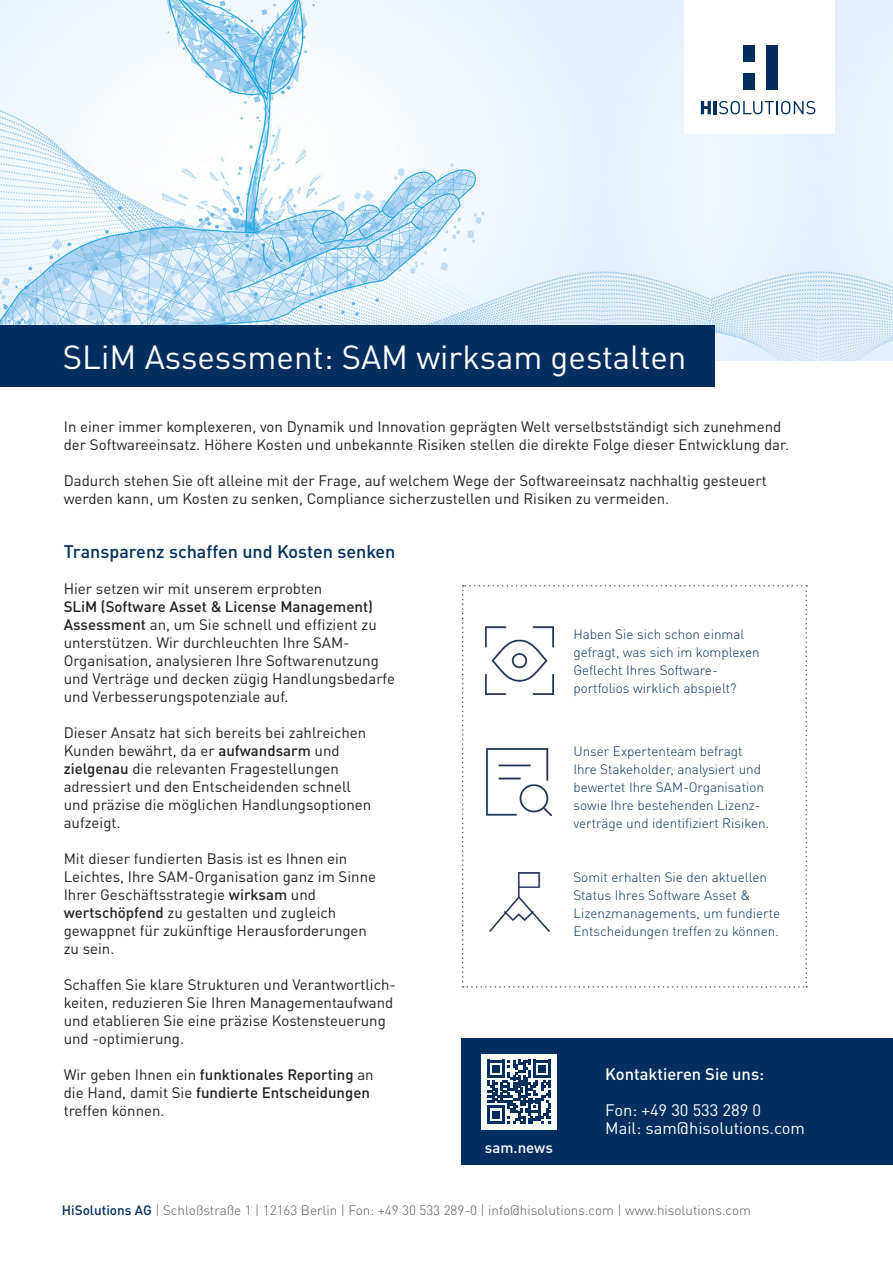
<style>
.page{position:relative;width:893px;height:1263px;background:#fff}
.page>*{position:absolute;margin:0;border:0;box-sizing:border-box;transform-origin:0 0}
.Titel{font:33px "DINOT";color:#fff}
.Fließtext{font:500 18px "DINOT";color:#002e5e}
.Fließtext-2{font:16.5px "DINOT";color:#fff}
.Fließtext-3{font:500 16.5px "DINOT";color:#fff}
.Fließtext-4{font:15px/18px "DINOT";color:#231f20}
.t1{font:500 15px "DINOT";color:#fff}
.Fließtext-5{font:300 13.5px/18px "DINOT";color:#00315e}
.Adressblock_Ansprechpartner_Titel{font:300 13.5px "DINOT";color:#57585a}
.Fließtext-6{font:300 13.5px/18px "DINOT";color:#002e5e}
.s1{font-weight:500}
.s2{font-weight:500;color:#002e5e}
</style>
<div class="page">
<img style="left:0;top:0;width:893px;height:360px">
<div style="left:684px;top:0;width:151px;height:134px;background:#fff"></div>
<svg style="left:701px;top:101px;width:114px;height:13px"></svg>
<div style="left:743px;top:73px;width:12px;height:17px;background:#002e5e"></div>
<div style="left:766px;top:45px;width:12px;height:45px;background:#002e5e"></div>
<div style="left:743px;top:45px;width:12px;height:16px;background:#002e5e"></div>
<svg style="left:462px;top:585px;width:345px;height:403px"></svg>
<div style="left:462px;top:1038px;width:431px;height:126px;background:#002e5e"></div>
<img style="left:487px;top:748px;width:65px;height:68px">
<img style="left:489px;top:873px;width:60px;height:58px">
<img style="left:485px;top:627px;width:69px;height:67px">
<div style="left:481px;top:1054px;width:76px;height:75px;background:#fff"></div>
<svg style="left:487px;top:1060px;width:64px;height:63px"></svg>
<div style="left:0;top:325px;width:714px;height:62px;background:#002e5e"></div>
<p class="Titel" style="left:63px;top:332px;width:625px">SLiM Assessment: SAM wirksam gestalten</p>
<p class="Fließtext-4" style="left:64px;top:416px;width:727px">In einer immer komplexeren, von Dynamik und Innovation geprägten Welt verselbstständigt sich zunehmend der Softwareeinsatz. Höhere Kosten und unbekannte Risiken stellen die direkte Folge dieser Entwicklung dar.</p>
<p class="Fließtext-4" style="left:64px;top:470px;width:704px">Dadurch stehen Sie oft alleine mit der Frage, auf welchem Wege der Softwareeinsatz nachhaltig gesteuert</p>
<p class="Fließtext-4" style="left:64px;top:488px;width:607px">werden kann, um Kosten zu senken, Compliance sicherzustellen und Risiken zu vermeiden.</p>
<p class="Fließtext" style="left:64px;top:538px;width:333px">Transparenz schaffen und Kosten senken</p>
<p class="Fließtext-4" style="left:64px;top:578px;width:260px">Hier setzen wir mit unserem erprobten</p>
<p class="Fließtext-4" style="left:64px;top:596px;width:315px"><span class="s1">SLiM (Software Asset &amp; License Management)<br>Assessment</span> an, um Sie schnell und effizient zu unterstützen. Wir durchleuchten Ihre SAM-</p>
<p class="Fließtext-4" style="left:64px;top:650px;width:333px">Organisation, analysieren Ihre Softwarenutzung und Verträge und decken zügig Handlungsbedarfe und Verbesserungspotenziale auf.</p>
<p class="Fließtext-4" style="left:64px;top:722px;width:304px">Dieser Ansatz hat sich bereits bei zahlreichen<br>Kunden bewährt, da er <span class="s1">aufwandsarm</span> und</p>
<p class="Fließtext-4" style="left:64px;top:758px;width:277px"><span class="s1">zielgenau</span> die relevanten Fragestellungen</p>
<p class="Fließtext-4" style="left:64px;top:776px;width:289px">adressiert und den Entscheidenden schnell</p>
<p class="Fließtext-4" style="left:64px;top:794px;width:309px">und präzise die möglichen Handlungsoptionen</p>
<p class="Fließtext-4" style="left:64px;top:812px;width:58px">aufzeigt.</p>
<p class="Fließtext-4" style="left:64px;top:848px;width:285px">Mit dieser fundierten Basis ist es Ihnen ein</p>
<p class="Fließtext-4" style="left:64px;top:866px;width:314px">Leichtes, Ihre SAM-Organisation ganz im Sinne<br>Ihrer Geschäftsstrategie <span class="s1">wirksam</span> und</p>
<p class="Fließtext-4" style="left:64px;top:902px;width:274px"><span class="s1">wertschöpfend</span> zu gestalten und zugleich</p>
<p class="Fließtext-4" style="left:64px;top:920px;width:305px">gewappnet für zukünftige Herausforderungen</p>
<p class="Fließtext-4" style="left:64px;top:938px;width:52px">zu sein.</p>
<p class="Fließtext-4" style="left:64px;top:974px;width:334px">Schaffen Sie klare Strukturen und Verantwortlich&shy;keiten, reduzieren Sie Ihren Managementaufwand und etablieren Sie eine präzise Kostensteuerung und -optimierung.</p>
<p class="Fließtext-4" style="left:64px;top:1064px;width:311px">Wir geben Ihnen ein <span class="s1">funktionales Reporting</span> an die Hand, damit Sie <span class="s1">fundierte Entscheidungen </span>treffen können.</p>
<p class="Fließtext-3" style="left:605px;top:1061px;width:160px">Kontaktieren Sie uns:</p>
<p class="Fließtext-6" style="left:573px;top:624px;width:188px">Haben Sie sich schon einmal gefragt, was sich im komplexen<br>Geflecht Ihres Software-</p>
<p class="Fließtext-6" style="left:573px;top:678px;width:165px">portfolios wirklich abspielt?</p>
<p class="Fließtext-5" style="left:573px;top:741px;width:197px">Unser Expertenteam befragt Ihre Stakeholder, analysiert und bewertet Ihre SAM-Organisation sowie Ihre bestehenden Lizenz&shy;verträge und identifiziert Risiken.</p>
<p class="Fließtext-5" style="left:573px;top:867px;width:208px">Somit erhalten Sie den aktuellen Status Ihres Software Asset &amp; Lizenzmanagements, um fundierte Entscheidungen treffen zu können.</p>
<p class="Fließtext-2" style="left:605px;top:1097px;width:157px">Fon: +49 30 533 289 0</p>
<p class="Fließtext-2" style="left:605px;top:1115px;width:201px">Mail: sam@hisolutions.com</p>
<p class="t1" style="left:485px;top:1136px;width:70px">sam.news</p>
<p class="Adressblock_Ansprechpartner_Titel" style="left:62px;top:1200px;width:691px"><span class="s2">HiSolutions AG</span> | Schloßstraße 1 | 12163 Berlin | Fon: +49 30 533 289-0 | info@hisolutions.com | www.hisolutions.com</p>
</div>
